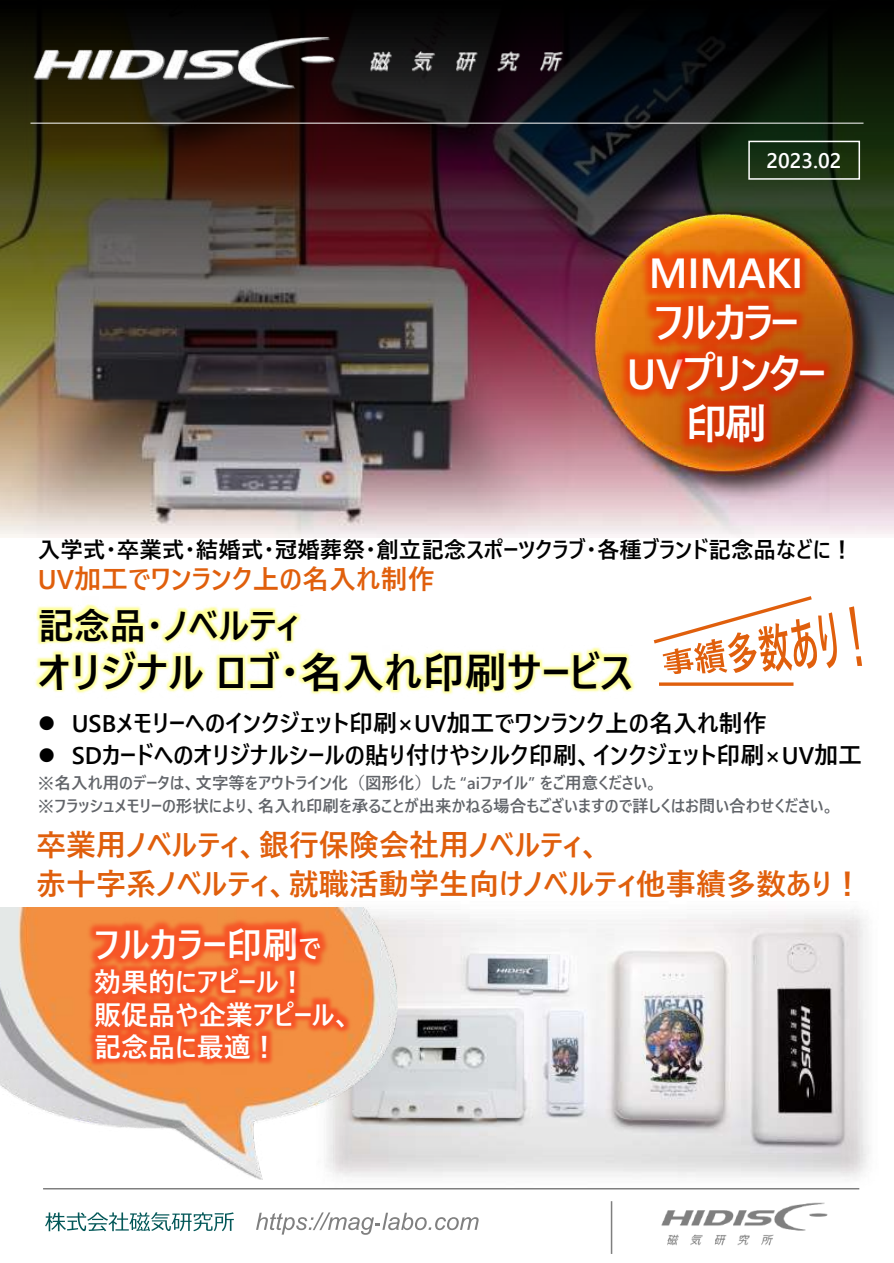
<style>
.page{position:relative;width:894px;height:1263px;background:#fff}
.page>*{position:absolute;margin:0;border:0;box-sizing:border-box;transform-origin:0 0}
.t1{font:600 42px "Yu Gothic UI";color:#000}
.t2{font:600 42px/50.4px "Yu Gothic UI";letter-spacing:-.07em;color:#fff;text-align:center}
.t3{font:600 42px "Segoe UI";letter-spacing:-.005em;color:#fff}
.t4{font:600 36px "Yu Gothic UI";color:#000}
.t5{font:600 36px "Yu Gothic UI";color:#fff}
.t6{font:600 30px/39px "Yu Gothic UI";color:#e05f0c}
.t7{font:600 27px/32.4px "Yu Gothic UI";color:#fff}
.t8{font:600 27px "Yu Gothic UI";color:#e05f0c}
.t9{font:600 24px "Yu Gothic UI";color:#000}
.t10{font:600 22.5px "Yu Gothic UI";color:#000}
.t11{font:600 21px "Segoe UI";color:#fff}
.t12{font:600 16.5px/22.8px "Yu Gothic UI";color:#616469}
.s1{font-family:"Segoe UI"}
.s2{font-family:"MS Gothic";font-weight:400}
.s3{font-size:27px}
</style>
<div class="page">
<img style="left:0;top:0;width:893px;height:538px">
<hr style="left:30px;top:123px;width:833px;height:1px;background:#fff">
<img style="left:33px;top:32px;width:533px;height:60px">
<hr style="left:43px;top:1188px;width:815px;height:2px;background:#7f7f7f">
<img style="left:591px;top:210px;width:302px;height:304px">
<div style="left:748px;top:141px;width:111px;height:39px;border:2px solid #fff"></div>
<img style="left:36px;top:604px;width:265px;height:23px">
<img style="left:35px;top:627px;width:149px;height:66px">
<img style="left:184px;top:627px;width:451px;height:68px">
<img style="left:607px;top:219px;width:235px;height:101px">
<img style="left:612px;top:269px;width:223px;height:51px">
<img style="left:585px;top:320px;width:56px;height:118px">
<img style="left:641px;top:320px;width:221px;height:118px">
<img style="left:644px;top:370px;width:159px;height:119px">
<img style="left:332px;top:907px;width:537px;height:271px">
<svg style="left:653px;top:596px;width:208px;height:78px"></svg>
<svg style="left:659px;top:682px;width:134px;height:4px"></svg>
<img style="left:0;top:908px;width:397px;height:272px">
<img style="left:60px;top:907px;width:272px;height:92px">
<img style="left:269px;top:910px;width:80px;height:69px">
<img style="left:68px;top:947px;width:264px;height:32px">
<img style="left:68px;top:979px;width:311px;height:78px">
<img style="left:68px;top:1012px;width:236px;height:77px">
<hr style="left:610px;top:1201px;width:2px;height:53px;background:#7f7f7f">
<svg style="left:45px;top:1212px;width:189px;height:19px"></svg>
<img style="left:613px;top:1189px;width:245px;height:57px">
<svg style="left:256px;top:1212px;width:222px;height:23px"></svg>
<p class="t11" style="left:766px;top:141px;width:77px">2023.02</p>
<h1 class="t3" style="left:648px;top:233px;width:156px">MIMAKI</h1>
<h1 class="t2" style="left:626px;top:299px;width:200px">フルカラー<br><span class="s1">UV</span>プリンター印刷</h1>
<h3 class="t10" style="left:38px;top:537px;width:816px">入学式・卒業式・結婚式・冠婚葬祭・創立記念スポーツクラブ・各種ブランド記念品などに！</h3>
<h3 class="t8" style="left:38px;top:564px;width:398px"><span class="s1">UV</span>加工でワンランク上の名入れ制作</h3>
<h2 class="t4" style="left:38px;top:605px;width:263px">記念品・ノベルティ</h2>
<h1 class="t1" style="left:38px;top:648px;width:596px">オリジナルロゴ・名入れ印刷サービス</h1>
<h3 class="t9" style="left:38px;top:710px;width:730px">● <span class="s1">USB</span>メモリーへのインクジェット印刷×<span class="s1">UV</span>加工でワンランク上の名入れ制作</h3>
<h3 class="t9" style="left:38px;top:742px;width:825px">● <span class="s1">SD</span>カードへのオリジナルシールの貼り付けやシルク印刷、インクジェット印刷×<span class="s1">UV</span>加工</h3>
<p class="t12" style="left:38px;top:772px;width:798px"><span class="s2">※</span>名入れ用のデータは、文字等をアウトライン化（図形化）した “<span class="s1">ai</span>ファイル” をご用意ください。<br><span class="s2">※</span>フラッシュメモリーの形状により、名入れ印刷を承ることが出来かねる場合もございますので詳しくはお問い合わせください。</p>
<h3 class="t6" style="left:36px;top:826px;width:827px">卒業用ノベルティ、銀行保険会社用ノベルティ、<br>赤十字系ノベルティ、就職活動学生向けノベルティ他事績多数あり！</h3>
<h2 class="t5" style="left:94px;top:924px;width:228px">フルカラー印刷<span class="s3">で</span></h2>
<h3 class="t7" style="left:94px;top:967px;width:260px">効果的にアピール！<br>販促品や企業アピール、記念品に最適！</h3>
</div>
